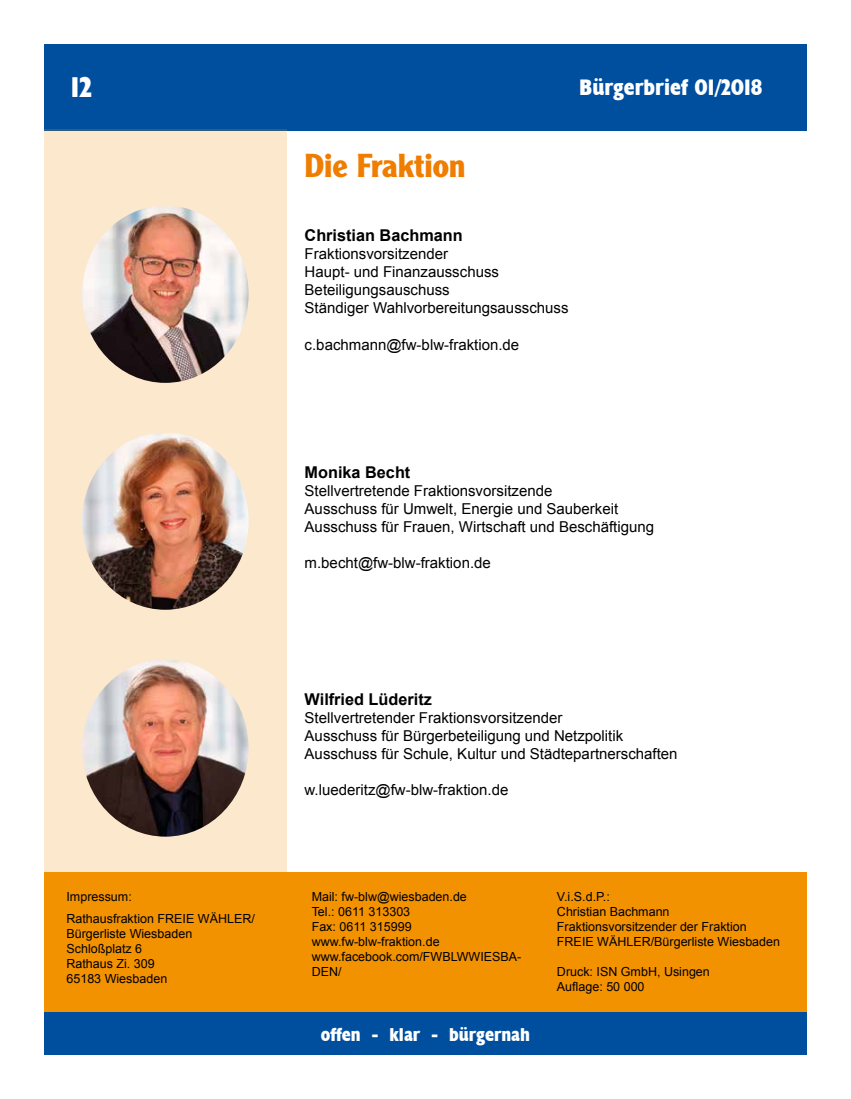
<style>
.page{position:relative;width:851px;height:1099px;background:#fff}
.page>*{position:absolute;margin:0;border:0;box-sizing:border-box;transform-origin:0 0}
.t1{font:700 32.5px "Clearface Gothic LT Std";color:#ef7d00}
.t2{font:700 condensed 28.75px "Humanist 521 BT Xtra";color:#fff}
.t3{font:700 condensed 22.5px "Humanist 521 BT Xtra";color:#fff}
.t4{font:700 condensed 18.75px "Humanist 521 BT Xtra";color:#fff}
.t5{font:700 16.25px "Arial";color:#000}
.t6{font:15px/18px "Arial";color:#000}
.t7{font:12.5px/15px "Arial";color:#000}
</style>
<div class="page">
<div style="left:44px;top:44px;width:762px;height:87px;background:#004f9f"></div>
<div style="left:44px;top:129px;width:242px;height:920px;background:#fce9cd"></div>
<div style="left:44px;top:872px;width:762px;height:161px;background:#f39200"></div>
<img style="left:82px;top:206px;width:166px;height:177px">
<img style="left:82px;top:660px;width:166px;height:176px">
<img style="left:82px;top:433px;width:166px;height:176px">
<div style="left:44px;top:1012px;width:762px;height:42px;background:#004f9f"></div>
<h2 class="t2" style="left:71px;top:69px;width:22px">12</h2>
<h3 class="t3" style="left:579px;top:73px;width:184px">Bürgerbrief 01/2018</h3>
<h1 class="t1" style="left:304px;top:147px;width:162px">Die Fraktion</h1>
<p class="t5" style="left:304px;top:225px;width:160px">Christian Bachmann</p>
<p class="t6" style="left:304px;top:245px;width:265px">Fraktionsvorsitzender<br>Haupt- und Finanzausschuss<br>Beteiligungsauschuss<br>Ständiger Wahlvorbereitungsausschuss</p>
<p class="t6" style="left:304px;top:335px;width:216px">c.bachmann@fw-blw-fraktion.de</p>
<p class="t5" style="left:304px;top:461px;width:107px">Monika Becht</p>
<p class="t6" style="left:304px;top:482px;width:351px">Stellvertretende Fraktionsvorsitzende<br>Ausschuss für Umwelt, Energie und Sauberkeit<br>Ausschuss für Frauen, Wirtschaft und Beschäftigung</p>
<p class="t6" style="left:304px;top:554px;width:188px">m.becht@fw-blw-fraktion.de</p>
<p class="t7" style="left:66px;top:885px;width:190px;line-height:22.1px">Impressum:<br>Rathausfraktion FREIE WÄHLER/</p>
<p class="t7" style="left:66px;top:926px;width:127px">Bürgerliste Wiesbaden<br>Schloßplatz 6<br>Rathaus Zi. 309<br>65183 Wiesbaden</p>
<p class="t5" style="left:304px;top:688px;width:129px">Wilfried Lüderitz</p>
<p class="t6" style="left:304px;top:708px;width:374px">Stellvertretender Fraktionsvorsitzender<br>Ausschuss für Bürgerbeteiligung und Netzpolitik<br>Ausschuss für Schule, Kultur und Städtepartnerschaften</p>
<p class="t6" style="left:304px;top:780px;width:205px">w.luederitz@fw-blw-fraktion.de</p>
<p class="t7" style="left:312px;top:888px;width:211px">Mail: fw-blw@wiesbaden.de<br>Tel.: 0611 313303<br>Fax: 0611 315999 www.fw-blw-fraktion.de www.facebook.com/FWBLWWIESBA-<br>DEN/</p>
<p class="t7" style="left:557px;top:888px;width:224px">V.i.S.d.P.:<br>Christian Bachmann<br>Fraktionsvorsitzender der Fraktion<br>FREIE WÄHLER/Bürgerliste Wiesbaden</p>
<p class="t7" style="left:557px;top:963px;width:154px">Druck: ISN GmbH, Usingen<br>Auflage: 50 000</p>
<p class="t4" style="left:321px;top:1022px;width:210px">offen - klar - bürgernah</p>
</div>
